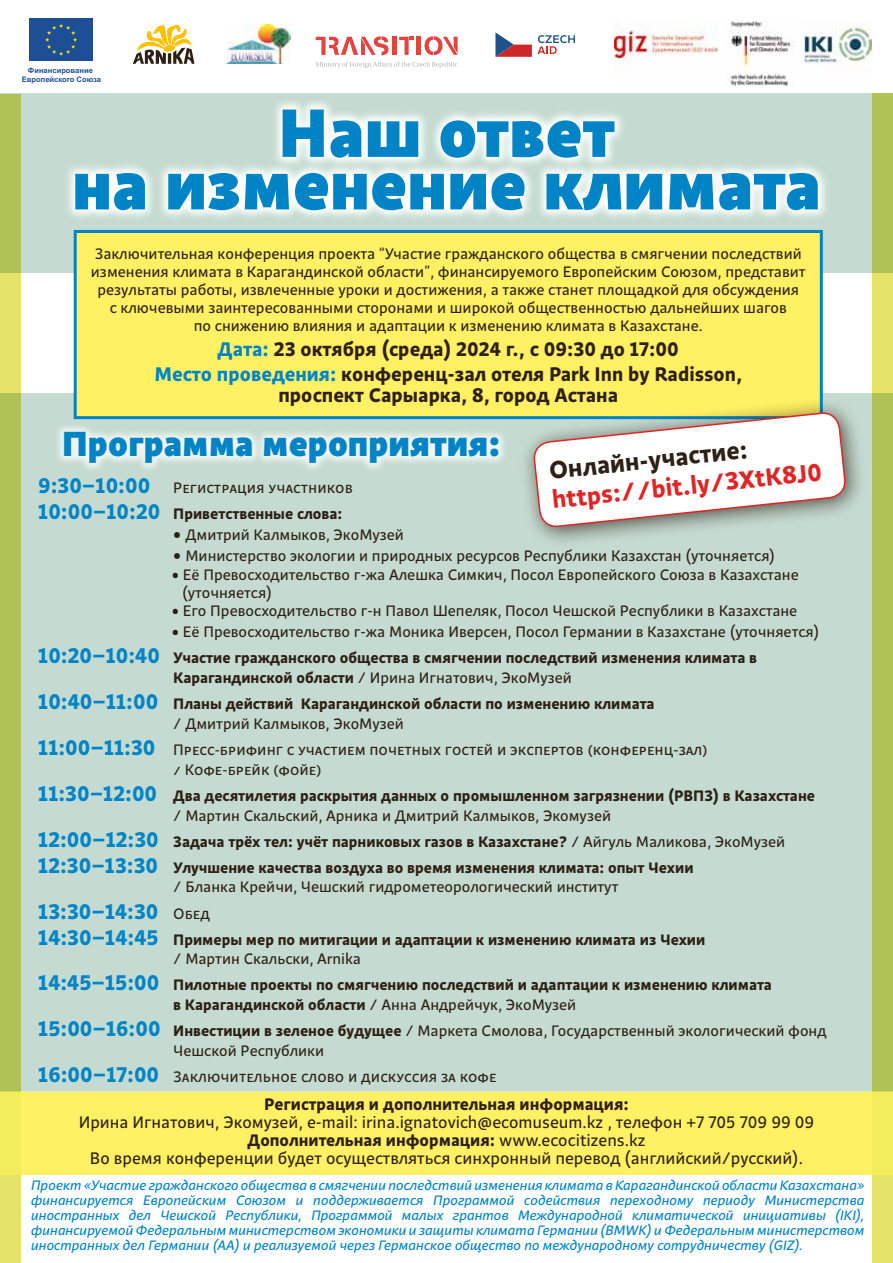
<style>
.page{position:relative;width:893px;height:1263px;background:#fff}
.page>*{position:absolute;margin:0;border:0;box-sizing:border-box;transform-origin:0 0}
.t1{font:900 67.5px/52.5px "Quercus Sans";color:#0084c6;text-align:center}
.t2{font:900 34.5px "Quercus Sans";color:#0084c6}
.t3{font:700 24.6px "Quercus Sans";color:#df2625}
.t4{font:700 24.6px "Quercus Sans";color:#2e2014}
.t5{font:700 21px/26.1px "Quercus Sans";color:#0084c6}
.t6{font:700 19.5px/25.2px "Quercus Sans";color:#2e2014;text-align:center}
.t7{font:16.5px/18px "Quercus Sans";color:#2e2014;text-align:center}
.t8{font:700 16.5px "Quercus Sans";color:#2e2014}
.t9{font:15px/18px "Quercus Sans";color:#2e2014}
.t10{font:700 15px/26.1px "Quercus Sans";color:#2e2014}
.t11{font:italic 13.5px/15px "Quercus Sans";letter-spacing:-.01em;color:#0084c6;text-align:justify}
.t12{font:700 7.65px/9.1px "Arial";color:#1d4f96;text-align:center}
.s1{color:#0084c6}
.s2{font-weight:400;font-size:15px;color:#2e2014}
.s3{font-size:15px;color:#2e2014}
.s4{font-size:16.5px}
.s5{font-weight:700;font-size:21px;color:#0084c6}
.s6{font-weight:700}
.s7{font-weight:400}
.s8{font-size:21px;color:#0084c6}
</style>
<div class="page">
<div style="left:0;top:94px;width:893px;height:179px;background:#c5dbd1"></div>
<div style="left:0;top:393px;width:893px;height:698px;background:#c5dbd1"></div>
<svg style="left:0;top:94px;width:21px;height:1169px;background:#bac858"></svg>
<svg style="left:872px;top:94px;width:21px;height:1169px;background:#bac858"></svg>
<svg style="left:68px;top:101px;width:758px;height:117px"></svg>
<div style="left:75px;top:231px;width:746px;height:187px;background:#fff064"></div>
<div style="left:74px;top:230px;width:749px;height:189px;border:3px solid #0084c6"></div>
<svg style="left:133px;top:25px;width:61px;height:39px"></svg>
<svg style="left:316px;top:36px;width:73px;height:19px"></svg>
<hr style="left:392px;top:37px;width:4px;height:18px;background:#e2443e">
<svg style="left:399px;top:37px;width:15px;height:18px"></svg>
<hr style="left:417px;top:37px;width:4px;height:18px;background:#e2443e">
<svg style="left:425px;top:36px;width:33px;height:19px"></svg>
<svg style="left:316px;top:62px;width:142px;height:6px"></svg>
<img style="left:227px;top:24px;width:63px;height:40px">
<svg style="left:495px;top:32px;width:37px;height:25px"></svg>
<svg style="left:538px;top:35px;width:37px;height:19px"></svg>
<div style="left:0;top:1091px;width:893px;height:84px;background:#fff064"></div>
<div style="left:54px;top:422px;width:454px;height:51px;background:#fff;opacity:.75"></div>
<img style="left:614px;top:21px;width:258px;height:64px">
<div style="left:518px;top:397px;width:349px;height:151px;background:#2e2014;opacity:.75"></div>
<svg style="left:533px;top:412px;width:313px;height:128px"></svg>
<div style="left:28px;top:17px;width:66px;height:45px;background:#1d4f96"></div>
<svg style="left:45px;top:24px;width:32px;height:32px"></svg>
<p class="t12" style="left:22px;top:66px;width:81px">Финансирование<br>Европейского Союза</p>
<h1 class="t1" style="left:72px;top:107px;width:750px">Наш ответ<br>на изменение климата</h1>
<p class="t9" style="left:91px;top:245px;width:716px;text-align:center">Заключительная конференция проекта “Участие гражданского общества в смягчении последствий изменения климата в Карагандинской области”, финансируемого Европейским Союзом, представит результаты работы, извлеченные уроки и достижения, а также станет площадкой для обсуждения<br>с ключевыми заинтересованными сторонами и широкой общественностью дальнейших шагов<br>по снижению влияния и адаптации к изменению климата в Казахстане.</p>
<h3 class="t6" style="left:154px;top:337px;width:589px"><span class="s1">Дата:</span> 23 октября (среда) 2024 г., с 09:30 до 17:00<br><span class="s1">Место проведения:</span> конференц-зал отеля Park Inn by Radisson,</h3>
<h3 class="t6" style="left:278px;top:383px;width:341px">проспект Сарыарка, 8, город Астана</h3>
<h2 class="t2" style="left:62px;top:419px;width:441px">Программа мероприятия:</h2>
<h3 class="t4" style="left:547px;top:454px;width:201px;rotate:-6deg">Онлайн-участие:</h3>
<h3 class="t3" style="left:550px;top:483px;width:273px;rotate:-6deg">https://bit.ly/3XtK8J0</h3>
<h3 class="t5" style="left:38px;top:473px;width:316px">9:30–10:00 <span class="s2">Pегистрация участников<br></span>10:00–10:20 <span class="s3">Приветственные слова:</span></h3>
<p class="t9" style="left:173px;top:526px;width:232px"><span class="s4">•</span> Дмитрий Калмыков, ЭкоМузей</p>
<p class="t9" style="left:173px;top:547px;width:603px"><span class="s4">•</span> Министерство экологии и природных ресурсов Республики Казахстан (уточняется)</p>
<p class="t9" style="left:182px;top:566px;width:618px;text-indent:-10px">• Её Превосходительство г-жа Алешка Симкич, Посол Европейского Союза в Казахстане (уточняется)</p>
<p class="t9" style="left:172px;top:602px;width:627px">• Его Превосходительство г-н Павол Шепеляк, Посол Чешской Республики в Казахстане</p>
<p class="t9" style="left:38px;top:619px;width:782px;line-height:26.1px;text-indent:133px">• Её Превосходительство г-жа Моника Иверсен, Посол Германии в Казахстане (уточняется)<br><span class="s5">10:20–10:40</span> <span class="s6">Участие гражданского общества в смягчении последствий изменения климата в</span></p>
<p class="t10" style="left:38px;top:665px;width:618px;text-indent:135px">Карагандинской области <span class="s7">/ Ирина Игнатович, ЭкоМузей<br></span><span class="s8">10:40–11:00</span> Планы действий Карагандинской области по изменению климата</p>
<p class="t9" style="left:38px;top:711px;width:671px;line-height:26.1px;text-indent:135px">/ Дмитрий Калмыков, ЭкоМузей<br><span class="s5">11:00–11:30</span> Пресс-брифинг с участием почетных гостей и экспертов (конференц-зал)</p>
<p class="t10" style="left:38px;top:757px;width:778px;text-indent:135px"><span class="s7">/ Кофе-брейк (фойе)<br></span><span class="s8">11:30–12:00</span> Два десятилетия раскрытия данных о промышленном загрязнении (РВПЗ) в Казахстане</p>
<p class="t10" style="left:38px;top:802px;width:748px;text-indent:135px"><span class="s7">/ Мартин Скальский, Арника и Дмитрий Калмыков, Экомузей<br></span><span class="s8">12:00–12:30</span> Задача трёх тел: учёт парниковых газов в Казахстане? <span class="s7">/ Айгуль Маликова, ЭкоМузей<br></span><span class="s8">12:30–13:30</span> Улучшение качества воздуха во время изменения климата: опыт Чехии</p>
<p class="t9" style="left:173px;top:878px;width:447px">/ Бланка Крейчи, Чешский гидрометеорологический институт</p>
<h3 class="t5" style="left:38px;top:898px;width:173px">13:30–14:30 <span class="s2">Обед</span></h3>
<p class="t10" style="left:173px;top:930px;width:534px;line-height:19.8px;text-indent:-135px"><span class="s8">14:30–14:45</span> Примеры мер по митигации и адаптации к изменению климата из Чехии <span class="s7">/ Мартин Скальски, Arnika</span></p>
<p class="t10" style="left:173px;top:975px;width:600px;line-height:19.8px;text-indent:-135px"><span class="s8">14:45–15:00</span> Пилотные проекты по смягчению последствий и адаптации к изменению климата в Карагандинской области <span class="s7">/ Анна Андрейчук, ЭкоМузей</span></p>
<p class="t9" style="left:173px;top:1021px;width:655px;line-height:19.8px;text-indent:-135px"><span class="s5">15:00–16:00</span> <span class="s6">Инвестиции в зеленое будущее</span> / Маркета Смолова, Государственный экологический фонд<br>Чешской Республики</p>
<p class="t9" style="left:38px;top:1068px;width:460px"><span class="s5">16:00–17:00</span> Заключительное слово и дискуссия за кофе</p>
<p class="t8" style="left:264px;top:1093px;width:366px">Регистрация и дополнительная информация:</p>
<p class="t7" style="left:79px;top:1114px;width:737px">Ирина Игнатович, Экомузей, e-mail: irina.ignatovich@ecomuseum.kz , телефон +7 705 709 99 09<br><span class="s6">Дополнительная информация:</span> www.ecocitizens.kz<br>Во время конференции будет осуществляться синхронный перевод (английский/русский).</p>
<p class="t11" style="left:31px;top:1178px;width:835px">Проект «Участие гражданского общества в смягчении последствий изменения климата в Карагандинской области Казахстана» финансируется Европейским Союзом и поддерживается Программой содействия переходному периоду Министерства иностранных дел Чешской Республики, Программой малых грантов Международной климатической инициативы (IKI), финансируемой Федеральным министерством экономики и защиты климата Германии (BMWK) и Федеральным министерством иностранных дел Германии (AA) и реализуемой через Германское общество по международному сотрудничеству (GIZ).</p>
</div>
